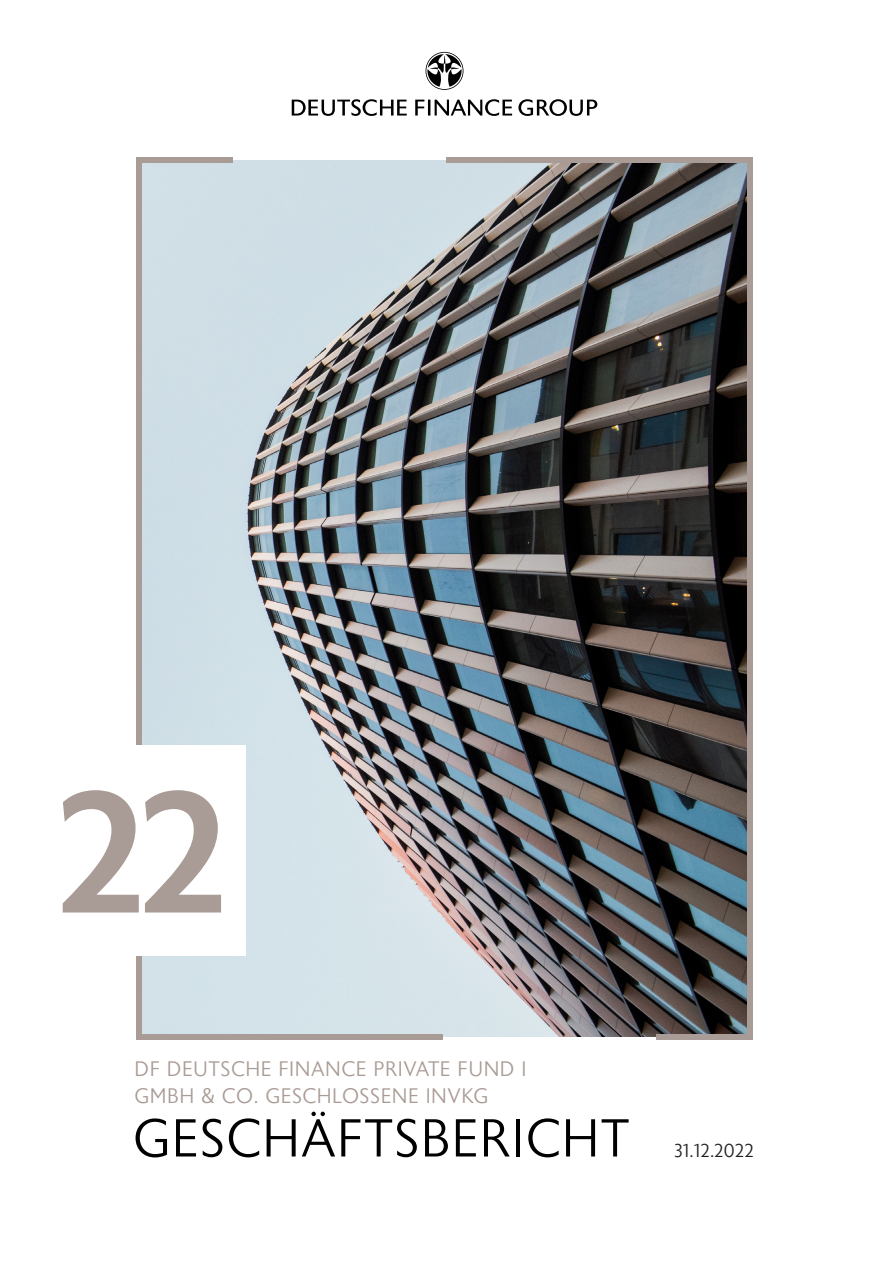
<style>
.page{position:relative;width:893px;height:1263px;background:#fff}
.page>*{position:absolute;margin:0;border:0;box-sizing:border-box;transform-origin:0 0}
.t1{font:500 171px "Astoria Sans";color:#a99b95}
.t2{font:300 53.25px "Astoria Sans";letter-spacing:.02em;color:#000}
.t3{font:300 21px/27px "Astoria Sans";letter-spacing:.025em;color:#a99b95}
.t4{font:300 18.75px "Astoria Sans";color:#231f20}
</style>
<div class="page">
<img style="left:142px;top:160px;width:605px;height:876px">
<svg style="left:426px;top:52px;width:37px;height:38px"></svg>
<svg style="left:292px;top:99px;width:115px;height:17px"></svg>
<svg style="left:415px;top:99px;width:97px;height:17px"></svg>
<svg style="left:518px;top:99px;width:79px;height:17px"></svg>
<div style="left:656px;top:1034px;width:97px;height:6px;background:#a99b95"></div>
<div style="left:136px;top:1034px;width:306px;height:6px;background:#a99b95"></div>
<div style="left:136px;top:157px;width:97px;height:6px;background:#a99b95"></div>
<div style="left:446px;top:157px;width:307px;height:6px;background:#a99b95"></div>
<div style="left:747px;top:157px;width:6px;height:883px;background:#a99b95"></div>
<div style="left:136px;top:157px;width:6px;height:883px;background:#a99b95"></div>
<div style="left:0;top:745px;width:245px;height:210px;background:#fff"></div>
<h1 class="t1" style="left:55px;top:759px;width:178px">22</h1>
<p class="t3" style="left:135px;top:1056px;width:393px">DF DEUTSCHE FINANCE PRIVATE FUND I<br>GMBH &amp; CO. GESCHLOSSENE INVKG</p>
<h2 class="t2" style="left:133px;top:1110px;width:498px">GESCHÄFTSBERICHT</h2>
<p class="t4" style="left:674px;top:1140px;width:81px">31.12.2022</p>
</div>
